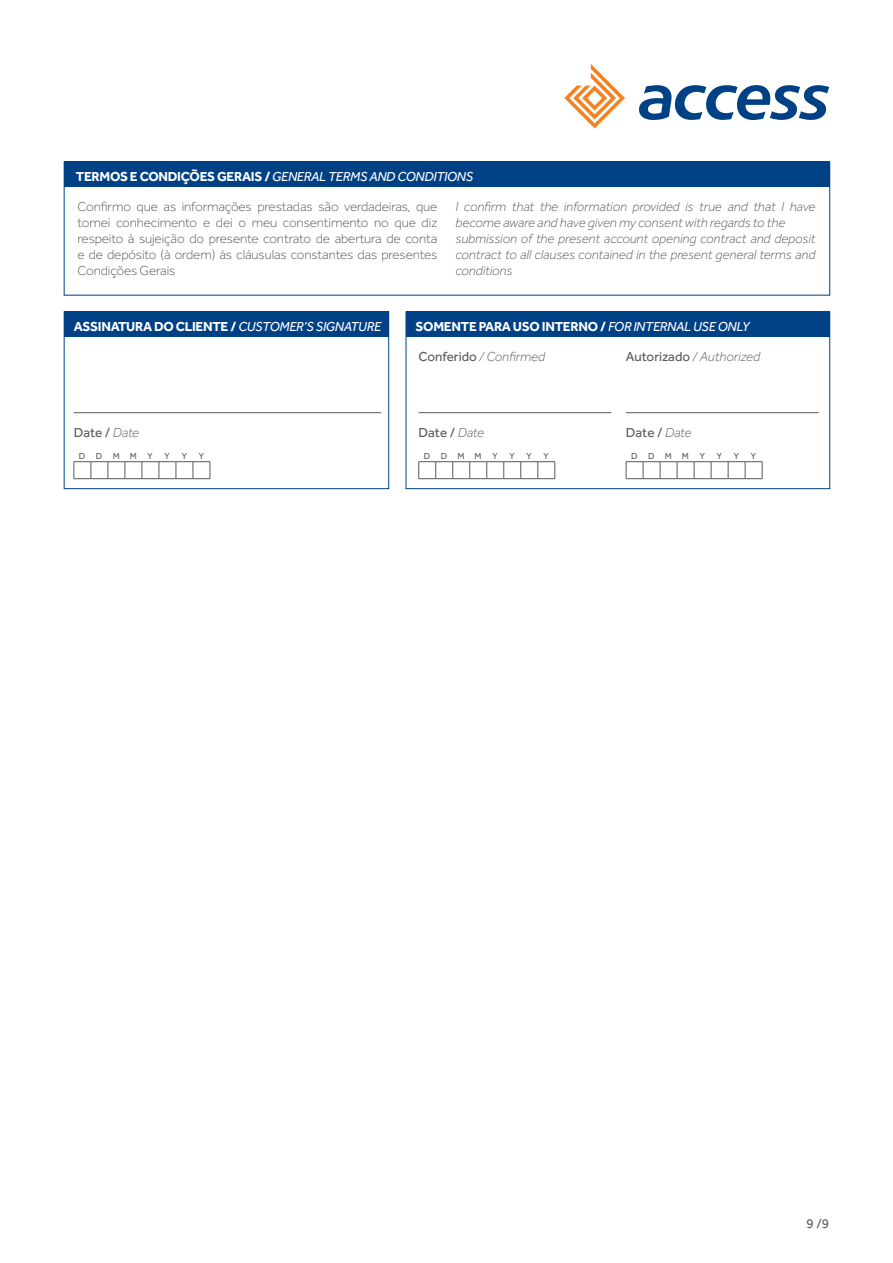
<style>
.page{position:relative;width:893px;height:1263px;background:#fff}
.page>*{position:absolute;margin:0;border:0;box-sizing:border-box;transform-origin:0 0}
.t1{font:italic 300 13.5px/16.2px "Effra Corp";color:#58595b}
.t2{font:300 13.5px/16.2px "Effra Corp";letter-spacing:-.01em;color:#58595b;text-align:justify}
.t3{font:700 13.5px "Effra Corp";letter-spacing:-.02em;color:#fff}
.t4{font:italic 13.5px "Effra Corp";letter-spacing:-.02em;color:#fff}
.t5{font:13.5px "Effra Corp";color:#58595b}
.t6{font:9px "Effra Corp";letter-spacing:1.155em;color:#58595b}
.s1{font-weight:700;font-style:normal}
.s2{font-weight:400;font-style:italic}
.s3{font-weight:400;font-style:normal}
.s4{font-weight:300;font-style:italic}
</style>
<div class="page">
<svg style="left:564px;top:64px;width:61px;height:64px"></svg>
<svg style="left:639px;top:85px;width:190px;height:35px"></svg>
<div style="left:64px;top:162px;width:765px;height:25px;background:#004185"></div>
<div style="left:64px;top:162px;width:766px;height:134px;border:1px solid #004185"></div>
<div style="left:64px;top:311px;width:325px;height:26px;background:#004185"></div>
<div style="left:406px;top:311px;width:424px;height:26px;background:#004185"></div>
<div style="left:64px;top:311px;width:325px;height:178px;border:1px solid #004185"></div>
<div style="left:406px;top:311px;width:424px;height:178px;border:1px solid #004185"></div>
<svg style="left:74px;top:461px;width:137px;height:18px"></svg>
<svg style="left:418px;top:461px;width:138px;height:18px"></svg>
<svg style="left:626px;top:461px;width:137px;height:18px"></svg>
<hr style="left:74px;top:412px;width:307px;height:1px;background:#58595b">
<hr style="left:419px;top:412px;width:192px;height:1px;background:#58595b">
<hr style="left:626px;top:412px;width:193px;height:1px;background:#58595b">
<p class="t4" style="left:76px;top:168px;width:399px"><span class="s1">TERMOS E CONDIÇÕES GERAIS /</span> GENERAL TERMS AND CONDITIONS</p>
<p class="t2" style="left:78px;top:198px;width:361px">Confirmo que as informações prestadas são verdadeiras, que tomei conhecimento e dei o meu consentimento no que diz respeito à sujeição do presente contrato de abertura de conta e de depósito (à ordem) às cláusulas constantes das presentes Condições Gerais</p>
<p class="t1" style="left:455px;top:198px;width:361px">I confirm that the information provided is true and that I have become aware and have given my consent with regards to the submission of the present account opening contract and deposit contract to all clauses contained in the present general terms and conditions</p>
<p class="t3" style="left:74px;top:318px;width:309px">ASSINATURA DO CLIENTE / <span class="s2">CUSTOMER’S SIGNATURE</span></p>
<p class="t3" style="left:416px;top:318px;width:335px">SOMENTE PARA USO INTERNO / <span class="s2">FOR INTERNAL USE ONLY</span></p>
<p class="t1" style="left:419px;top:348px;width:128px"><span class="s3">Conferido</span> / Confirmed</p>
<p class="t1" style="left:626px;top:348px;width:136px"><span class="s3">Autorizado</span> / Authorized</p>
<p class="t5" style="left:74px;top:425px;width:67px">Date / <span class="s4">Date</span></p>
<p class="t5" style="left:419px;top:425px;width:67px">Date / <span class="s4">Date</span></p>
<p class="t5" style="left:626px;top:425px;width:67px">Date / <span class="s4">Date</span></p>
<p class="t6" style="left:79px;top:451px;width:75px">DDMMY</p>
<p class="t6" style="left:165px;top:451px;width:7px">Y</p>
<p class="t6" style="left:182px;top:451px;width:7px">Y</p>
<p class="t6" style="left:199px;top:451px;width:7px">Y</p>
<p class="t6" style="left:424px;top:451px;width:75px">DDMMY</p>
<p class="t6" style="left:509px;top:451px;width:7px">Y</p>
<p class="t6" style="left:526px;top:451px;width:7px">Y</p>
<p class="t6" style="left:543px;top:451px;width:7px">Y</p>
<p class="t6" style="left:631px;top:451px;width:75px">DDMMY</p>
<p class="t6" style="left:717px;top:451px;width:7px">Y</p>
<p class="t6" style="left:734px;top:451px;width:7px">Y</p>
<p class="t6" style="left:751px;top:451px;width:7px">Y</p>
<p class="t5" style="left:806px;top:1215px;width:24px">9 /9</p>
</div>
